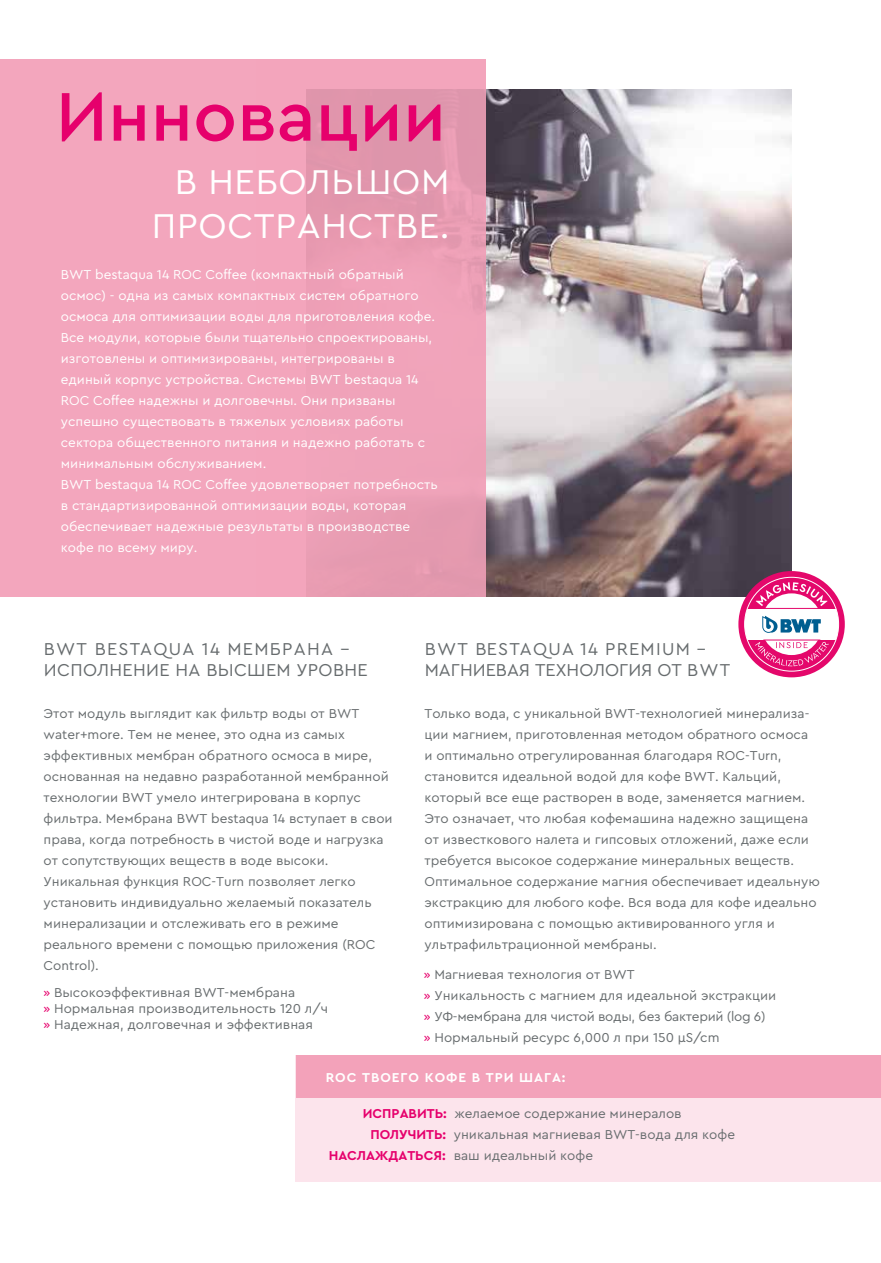
<style>
.page{position:relative;width:881px;height:1263px;background:#fff}
.page>*{position:absolute;margin:0;border:0;box-sizing:border-box;transform-origin:0 0}
.t1{font:500 72px "Cera PRO";color:#e6006c}
.t2{font:36px/43.2px "Cera PRO";letter-spacing:.02em;color:#fff;text-align:right}
.t3{font:18px/21px "Cera PRO";letter-spacing:.02em;color:#676c6e}
.t4{font:18px/21.1px "Cera PRO";color:#676c6e}
.t5{font:13.5px/21px "Cera PRO";color:#676c6e}
.t6{font:13.5px/21px "Cera PRO";color:#fff}
.t7{font:700 13.5px "Cera PRO";letter-spacing:.07em;color:#fff}
.s1{color:#e6006c}
.s2{font-weight:700;color:#e6006c}
</style>
<div class="page">
<div style="left:296px;top:1055px;width:584px;height:126px;background:#fce4ec"></div>
<img style="left:485px;top:89px;width:306px;height:507px">
<div style="left:0;top:60px;width:485px;height:536px;background:linear-gradient(to right,#f6a9c0,#e99db3)"></div>
<svg style="left:738px;top:571px;width:106px;height:106px;background:#e51f78"></svg>
<svg style="left:760px;top:593px;width:62px;height:62px"></svg>
<div style="left:744px;top:609px;width:94px;height:31px;background:#fff"></div>
<hr style="left:763px;top:608px;width:57px;height:1px;background:#e4086b">
<hr style="left:763px;top:640px;width:57px;height:1px;background:#e4086b">
<svg style="left:762px;top:616px;width:58px;height:17px"></svg>
<svg style="left:754px;top:642px;width:74px;height:24px"></svg>
<svg style="left:755px;top:582px;width:72px;height:24px"></svg>
<div style="left:296px;top:1055px;width:584px;height:42px;background:#f3a2ba"></div>
<h1 class="t1" style="left:56px;top:69px;width:392px">Инновации</h1>
<h2 class="t2" style="left:152px;top:159px;width:299px">В НЕБОЛЬШОМ<br>ПРОСТРАНСТВЕ.</h2>
<p class="t6" style="left:61px;top:263px;width:378px">BWT bestaqua 14 ROC Coffee (компактный обратный осмос) - одна из самых компактных систем обратного осмоса для оптимизации воды для приготовления кофе.<br>Все модули, которые были тщательно спроектированы, изготовлены и оптимизированы, интегрированы в единый корпус устройства. Системы BWT bestaqua 14<br>ROC Coffee надежны и долговечны. Они призваны успешно существовать в тяжелых условиях работы сектора общественного питания и надежно работать с минимальным обслуживанием.<br>BWT bestaqua 14 ROC Coffee удовлетворяет потребность в стандартизированной оптимизации воды, которая обеспечивает надежные результаты в производстве кофе по всему миру.</p>
<h3 class="t3" style="left:44px;top:637px;width:325px">BWT BESTAQUA 14 МЕМБРАНА –<br>ИСПОЛНЕНИЕ НА ВЫСШЕМ УРОВНЕ</h3>
<p class="t5" style="left:44px;top:702px;width:350px">Этот модуль выглядит как фильтр воды от BWT water+more. Тем не менее, это одна из самых эффективных мембран обратного осмоса в мире, основанная на недавно разработанной мембранной технологии BWT умело интегрирована в корпус фильтра. Мембрана BWT bestaqua 14 вступает в свои права, когда потребность в чистой воде и нагрузка от сопутствующих веществ в воде высоки.<br>Уникальная функция ROC-Turn позволяет легко установить индивидуально желаемый показатель минерализации и отслеживать его в режиме реального времени с помощью приложения (ROC Control).</p>
<p class="t5" style="left:44px;top:984px;width:286px;line-height:16.2px"><span class="s1">»</span> Высокоэффективная BWT-мембрана<br><span class="s1">»</span> Нормальная производительность 120 л/ч <span class="s1">»</span> Надежная, долговечная и эффективная</p>
<h3 class="t4" style="left:424px;top:638px;width:307px">BWT BESTAQUA 14 PREMIUM –<br>МАГНИЕВАЯ ТЕХНОЛОГИЯ ОТ BWT</h3>
<p class="t5" style="left:424px;top:702px;width:396px">Только вода, с уникальной BWT-технологией минерализа&shy;ции магнием, приготовленная методом обратного осмоса<br>и оптимально отрегулированная благодаря ROC-Turn, становится идеальной водой для кофе BWT. Кальций, который все еще растворен в воде, заменяется магнием.<br>Это означает, что любая кофемашина надежно защищена от известкового налета и гипсовых отложений, даже если требуется высокое содержание минеральных веществ.<br>Оптимальное содержание магния обеспечивает идеальную экстракцию для любого кофе. Вся вода для кофе идеально оптимизирована с помощью активированного угля и ультрафильтрационной мембраны.</p>
<p class="t5" style="left:423px;top:963px;width:354px"><span class="s1">»</span> Магниевая технология от BWT<br><span class="s1">»</span> Уникальность с магнием для идеальной экстракции <span class="s1">»</span> УФ-мембрана для чистой воды, без бактерий (log 6)<br><span class="s1">»</span> Нормальный ресурс 6,000 л при 150 µS/cm</p>
<p class="t7" style="left:325px;top:1068px;width:241px">ROC ТВОЕГО КОФЕ В ТРИ ШАГА:</p>
<p class="t5" style="left:362px;top:1102px;width:320px"><span class="s2">ИСПРАВИТЬ:</span> желаемое содержание минералов</p>
<p class="t5" style="left:370px;top:1123px;width:366px"><span class="s2">ПОЛУЧИТЬ:</span> уникальная магниевая BWT-вода для кофе</p>
<p class="t5" style="left:328px;top:1144px;width:266px"><span class="s2">НАСЛАЖДАТЬСЯ:</span> ваш идеальный кофе</p>
</div>
